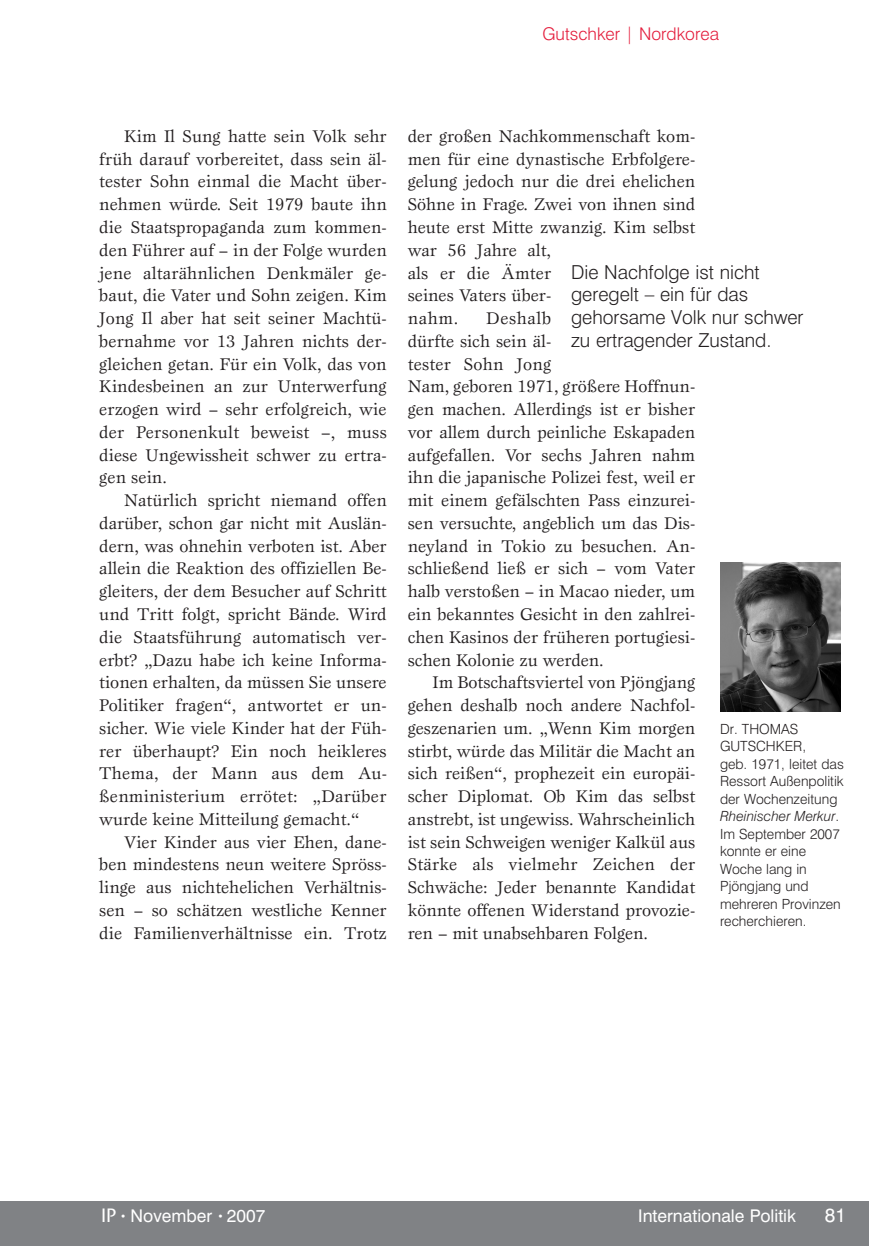
<style>
.page{position:relative;width:869px;height:1246px;background:#fff}
.page>*{position:absolute;margin:0;border:0;box-sizing:border-box;transform-origin:0 0}
.t1{font:300 19.25px/22.8px "Swiss 721 BT";color:#231f20}
.t2{font:19.25px "Swiss 721 BT";color:#fff}
.t3{font:17.5px/22.8px "Esprit";color:#231f20;text-align:justify}
.t4{font:17.5px "Swiss 721 BT";color:#fff}
.t5{font:300 17.5px "Swiss 721 BT";color:#e41c3b}
.t6{font:300 14px/17.5px "Swiss 721 BT";color:#231f20}
.s1{font-style:italic}
.s2{font-family:"ITC Stone Sans";font-weight:500;font-size:19.25px}
.s3{font-size:10.5px}
</style>
<div class="page">
<div style="left:0;top:1200px;width:868px;height:45px;background:#808285"></div>
<img style="left:720px;top:562px;width:120px;height:149px">
<p class="t5" style="left:542px;top:23px;width:178px">Gutschker | Nordkorea</p>
<p class="t3" style="left:99px;top:124px;width:289px;text-indent:25px">Kim Il Sung hatte sein Volk sehr früh darauf vorbereitet, dass sein äl&shy;tester Sohn einmal die Macht über&shy;nehmen würde. Seit 1979 baute ihn die Staatspropaganda zum kommen&shy;den Führer auf – in der Folge wurden jene altarähnlichen Denkmäler ge&shy;baut, die Vater und Sohn zeigen. Kim Jong Il aber hat seit seiner Machtü&shy;bernahme vor 13 Jahren nichts der&shy;gleichen getan. Für ein Volk, das von Kindesbeinen an zur Unterwerfung erzogen wird – sehr erfolgreich, wie der Personenkult beweist –, muss diese Ungewissheit schwer zu ertra&shy;gen sein.</p>
<p class="t3" style="left:99px;top:488px;width:289px;text-indent:25px">Natürlich spricht niemand offen darüber, schon gar nicht mit Auslän&shy;dern, was ohnehin verboten ist. Aber allein die Reaktion des offiziellen Be&shy;gleiters, der dem Besucher auf Schritt und Tritt folgt, spricht Bände. Wird die Staatsführung automatisch ver&shy;erbt? „Dazu habe ich keine Informa&shy;tionen erhalten, da müssen Sie unsere Politiker fragen“, antwortet er un&shy;sicher. Wie viele Kinder hat der Füh&shy;rer überhaupt? Ein noch heikleres Thema, der Mann aus dem Au&shy;ßenministerium errötet: „Darüber wurde keine Mitteilung gemacht.“</p>
<p class="t3" style="left:99px;top:830px;width:289px;text-indent:25px">Vier Kinder aus vier Ehen, dane&shy;ben mindestens neun weitere Spröss&shy;linge aus nichtehelichen Verhältnis&shy;sen – so schätzen westliche Kenner die Familienverhältnisse ein. Trotz</p>
<p class="t3" style="left:407px;top:124px;width:289px;text-align:left">der großen Nachkommenschaft kom&shy;men für eine dynastische Erbfolgere&shy;gelung jedoch nur die drei ehelichen<br>Söhne in Frage. Zwei von ihnen sind heute erst Mitte zwanzig. Kim selbst war 56 Jahre alt,<br>als er die Ämter<br>seines Vaters über-<br>nahm.</p>
<p class="t1" style="left:570px;top:260px;width:234px">Die Nachfolge ist nicht geregelt – ein für das gehorsame Volk nur schwer zu ertragender Zustand.</p>
<p class="t3" style="left:407px;top:306px;width:289px;text-align:left;text-indent:78px">Deshalb<br>dürfte sich sein äl-<br>tester Sohn Jong<br>Nam, geboren 1971, größere Hoffnun&shy;gen machen. Allerdings ist er bisher vor allem durch peinliche Eskapaden aufgefallen. Vor sechs Jahren nahm ihn die japanische Polizei fest, weil er mit einem gefälschten Pass einzurei&shy;sen versuchte, angeblich um das Dis&shy;neyland in Tokio zu besuchen. An&shy;schließend ließ er sich – vom Vater halb verstoßen – in Macao nieder, um ein bekanntes Gesicht in den zahlrei&shy;chen Kasinos der früheren portugiesi&shy;schen Kolonie zu werden.</p>
<p class="t3" style="left:407px;top:670px;width:289px;text-indent:25px">Im Botschaftsviertel von Pjöngjang gehen deshalb noch andere Nachfol&shy;geszenarien um. „Wenn Kim morgen stirbt, würde das Militär die Macht an sich reißen“, prophezeit ein europäi&shy;scher Diplomat. Ob Kim das selbst anstrebt, ist ungewiss. Wahrscheinlich ist sein Schweigen weniger Kalkül aus Stärke als vielmehr Zeichen der Schwäche: Jeder benannte Kandidat könnte offenen Widerstand provozie&shy;ren – mit unabsehbaren Folgen.</p>
<p class="t6" style="left:719px;top:719px;width:125px">Dr. THOMAS<br>GUTSCHKER,<br>geb. 1971, leitet das<br>Ressort Außenpolitik der Wochenzeitung<br><span class="s1">Rheinischer Merkur</span>.<br>Im September 2007 konnte er eine<br>Woche lang in<br>Pjöngjang und mehreren Provinzen recherchieren.</p>
<p class="t4" style="left:101px;top:1204px;width:166px"><span class="s2">IP</span> <span class="s3">•</span> November <span class="s3">•</span> 2007</p>
<p class="t4" style="left:638px;top:1204px;width:159px">Internationale Politik</p>
<p class="t2" style="left:824px;top:1202px;width:23px">81</p>
</div>
